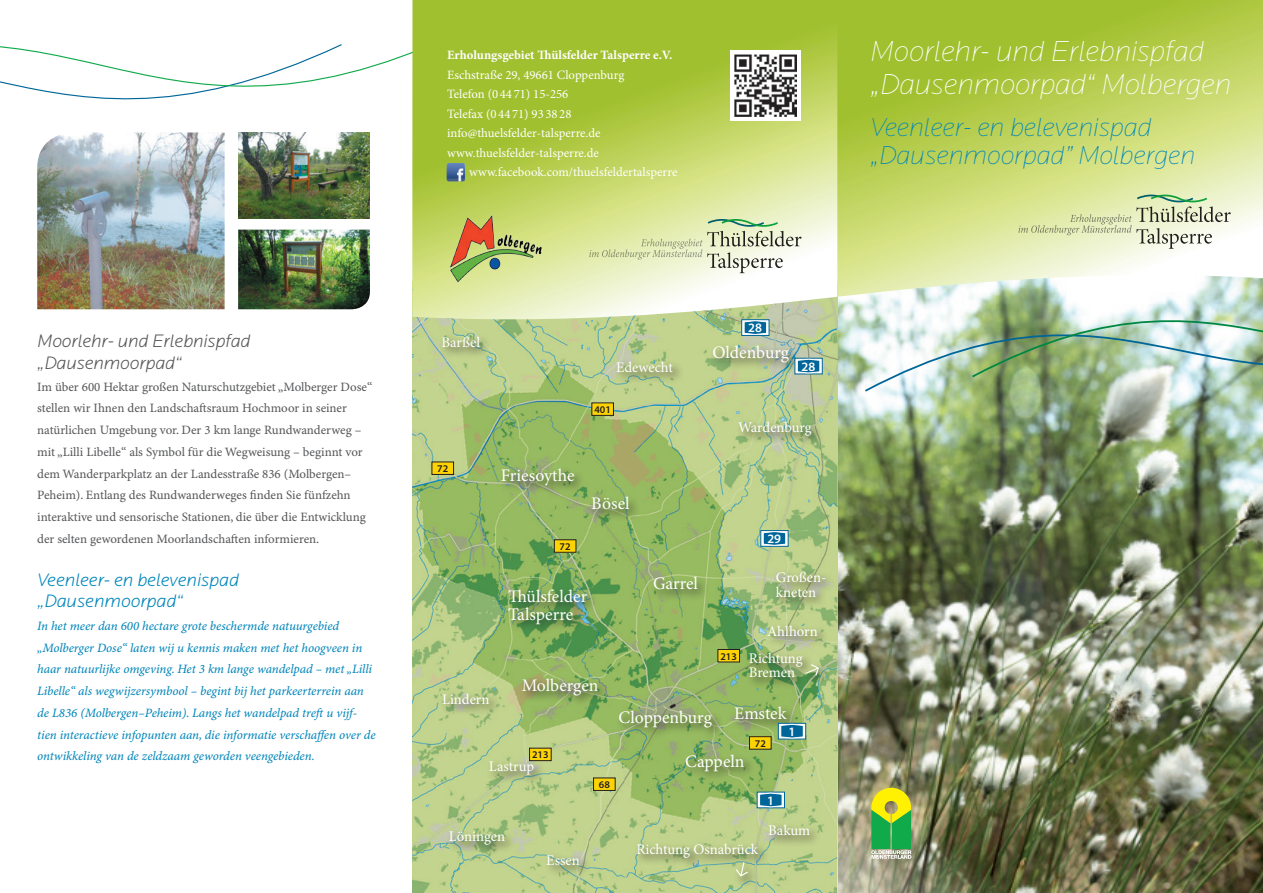
<style>
.page{position:relative;width:1263px;height:893px;background:#fff}
.page>*{position:absolute;margin:0;border:0;box-sizing:border-box;transform-origin:0 0}
.t1{font:italic 200 30px/33px "Locator";color:#fff}
.t2{font:italic 200 27px/28.5px "Locator";color:#0085ba}
.t3{font:italic 300 18.75px/21.8px "Locator";letter-spacing:-.005em;color:#57585a}
.t4{font:italic 300 18.75px/21px "Locator";color:#0085ba}
.t5{font:17.7px/17.7px "Minion Pro";color:#fff}
.t6{font:14.7px/14.7px "Minion Pro";color:#fff}
.t7{font:600 12.9px "Myriad Pro";color:#fff}
.t8{font:12.75px/21.8px "Minion Pro Capt";letter-spacing:-.005em;color:#57585a}
.t9{font:12.75px/21.8px "Minion Pro It Capt";letter-spacing:-.01em;color:#0085ba}
.t10{font:12.75px/19.5px "Minion Pro";color:#fff}
.t11{font:700 12.75px "Minion Pro";color:#fff}
.t12{font:600 10.35px "Myriad Pro";color:#231f20}
</style>
<div class="page">
<svg style="left:0;top:44px;width:412px;height:56px"></svg>
<img style="left:837px;top:299px;width:426px;height:594px">
<svg style="left:837px;top:0;width:426px;height:299px;background:#bbd15b"></svg>
<svg style="left:863px;top:240px;width:400px;height:221px"></svg>
<img style="left:970px;top:226px;width:293px;height:220px">
<svg style="left:1018px;top:194px;width:213px;height:55px;background:#d7dfb5"></svg>
<img style="left:412px;top:327px;width:425px;height:566px">
<div style="left:499px;top:465px;width:87px;height:32px;background:#231f20;opacity:.85"></div>
<div style="left:505px;top:586px;width:93px;height:50px;background:#231f20;opacity:.85"></div>
<div style="left:520px;top:675px;width:89px;height:32px;background:#231f20;opacity:.85"></div>
<div style="left:590px;top:494px;width:50px;height:28px;background:#231f20;opacity:.85"></div>
<div style="left:616px;top:707px;width:107px;height:32px;background:#231f20;opacity:.85"></div>
<div style="left:650px;top:574px;width:59px;height:28px;background:#231f20;opacity:.85"></div>
<div style="left:683px;top:751px;width:72px;height:32px;background:#231f20;opacity:.85"></div>
<div style="left:733px;top:703px;width:64px;height:28px;background:#231f20;opacity:.85"></div>
<div style="left:487px;top:758px;width:58px;height:29px;background:#231f20;opacity:.85"></div>
<div style="left:440px;top:690px;width:61px;height:26px;background:#231f20;opacity:.85"></div>
<div style="left:710px;top:342px;width:90px;height:32px;background:#231f20;opacity:.85"></div>
<div style="left:614px;top:358px;width:70px;height:26px;background:#231f20;opacity:.85"></div>
<div style="left:736px;top:418px;width:87px;height:29px;background:#231f20;opacity:.85"></div>
<div style="left:440px;top:333px;width:51px;height:26px;background:#231f20;opacity:.85"></div>
<div style="left:765px;top:622px;width:63px;height:26px;background:#231f20;opacity:.85"></div>
<div style="left:773px;top:568px;width:64px;height:41px;background:#231f20;opacity:.85"></div>
<div style="left:446px;top:828px;width:70px;height:29px;background:#231f20;opacity:.85"></div>
<div style="left:766px;top:821px;width:55px;height:26px;background:#231f20;opacity:.85"></div>
<div style="left:544px;top:851px;width:47px;height:26px;background:#231f20;opacity:.85"></div>
<div style="left:634px;top:840px;width:135px;height:29px;background:#231f20;opacity:.85"></div>
<div style="left:733px;top:859px;width:26px;height:29px;background:#231f20;opacity:.85"></div>
<svg style="left:736px;top:862px;width:12px;height:15px"></svg>
<div style="left:746px;top:649px;width:68px;height:40px;background:#231f20;opacity:.85"></div>
<div style="left:802px;top:661px;width:29px;height:26px;background:#231f20;opacity:.85"></div>
<svg style="left:805px;top:664px;width:14px;height:12px"></svg>
<div style="left:529px;top:748px;width:22px;height:13px;background:#fed304"></div>
<div style="left:529px;top:748px;width:22px;height:13px;border:1px solid #231f20"></div>
<div style="left:718px;top:649px;width:21px;height:13px;background:#fed304"></div>
<div style="left:718px;top:649px;width:22px;height:13px;border:1px solid #231f20"></div>
<div style="left:593px;top:778px;width:22px;height:12px;background:#fed304"></div>
<div style="left:593px;top:778px;width:22px;height:13px;border:1px solid #231f20"></div>
<svg style="left:778px;top:723px;width:28px;height:16px"></svg>
<svg style="left:780px;top:723px;width:24px;height:16px"></svg>
<svg style="left:757px;top:792px;width:28px;height:16px"></svg>
<svg style="left:759px;top:792px;width:24px;height:16px"></svg>
<svg style="left:760px;top:530px;width:29px;height:17px"></svg>
<svg style="left:762px;top:531px;width:25px;height:15px"></svg>
<svg style="left:794px;top:358px;width:29px;height:16px"></svg>
<svg style="left:796px;top:358px;width:25px;height:16px"></svg>
<svg style="left:741px;top:327px;width:28px;height:9px"></svg>
<svg style="left:743px;top:327px;width:25px;height:8px"></svg>
<div style="left:554px;top:540px;width:22px;height:12px;background:#fed304"></div>
<div style="left:554px;top:539px;width:22px;height:14px;border:1px solid #231f20"></div>
<div style="left:432px;top:462px;width:21px;height:12px;background:#fed304"></div>
<div style="left:432px;top:462px;width:22px;height:13px;border:1px solid #231f20"></div>
<div style="left:592px;top:403px;width:21px;height:12px;background:#fed304"></div>
<div style="left:591px;top:403px;width:23px;height:13px;border:1px solid #231f20"></div>
<div style="left:749px;top:737px;width:22px;height:12px;background:#fed304"></div>
<div style="left:749px;top:736px;width:22px;height:13px;border:1px solid #231f20"></div>
<svg style="left:412px;top:0;width:425px;height:327px;background:#bed269"></svg>
<div style="left:730px;top:50px;width:71px;height:71px;background:#fff"></div>
<img style="left:735px;top:54px;width:62px;height:63px">
<svg style="left:589px;top:218px;width:212px;height:55px;background:#d9e0b8"></svg>
<img style="left:447px;top:163px;width:18px;height:18px">
<img style="left:837px;top:721px;width:165px;height:172px">
<svg style="left:871px;top:788px;width:40px;height:71px;background:#82bf49"></svg>
<img style="left:449px;top:211px;width:94px;height:71px">
<img style="left:238px;top:132px;width:132px;height:87px">
<img style="left:37px;top:132px;width:188px;height:177px">
<img style="left:238px;top:230px;width:132px;height:79px">
<h3 class="t3" style="left:37px;top:331px;width:215px">Moorlehr- und Erlebnispfad „Dausenmoorpad“</h3>
<p class="t8" style="left:37px;top:376px;width:337px">Im über 600 Hektar großen Naturschutzgebiet „Molberger Dose“ stellen wir Ihnen den Landschaftsraum Hochmoor in seiner natürlichen Umgebung vor. Der 3 km lange Rundwanderweg – mit „Lilli Libelle“ als Symbol für die Wegweisung – beginnt vor dem Wanderparkplatz an der Landesstraße 836 (Molbergen– Peheim). Entlang des Rundwanderweges finden Sie fünfzehn interaktive und sensorische Stationen, die über die Entwicklung der selten gewordenen Moorlandschaften informieren.</p>
<h3 class="t4" style="left:37px;top:570px;width:203px">Veenleer- en belevenispad „Dausenmoorpad“</h3>
<p class="t9" style="left:37px;top:615px;width:340px">In het meer dan 600 hectare grote beschermde natuurgebied „Molberger Dose“ laten wij u kennis maken met het hoogveen in haar natuurlijke omgeving. Het 3 km lange wandelpad – met „Lilli Libelle“ als wegwijzersymbool – begint bij het parkeerterrein aan de L836 (Molbergen–Peheim). Langs het wandelpad treft u vijf&shy;tien interactieve infopunten aan, die informatie verschaffen over de ontwikkeling van de zeldzaam geworden veengebieden.</p>
<p class="t11" style="left:447px;top:46px;width:227px">Erholungsgebiet Thülsfelder Talsperre e.V.</p>
<p class="t10" style="left:447px;top:65px;width:179px">Eschstraße 29, 49661 Cloppenburg<br>Telefon (0 44 71) 15-256<br>Telefax (0 44 71) 93 38 28 info@thuelsfelder-talsperre.de www.thuelsfelder-talsperre.de</p>
<p class="t10" style="left:469px;top:163px;width:210px">www.facebook.com/thuelsfeldertalsperre</p>
<h1 class="t1" style="left:870px;top:35px;width:362px">Moorlehr- und Erlebnispfad „Dausenmoorpad“ Molbergen</h1>
<h2 class="t2" style="left:870px;top:113px;width:326px">Veenleer- en belevenispad „Dausenmoorpad” Molbergen</h2>
<p class="t6" style="left:441px;top:335px;width:40px">Barßel</p>
<p class="t6" style="left:616px;top:360px;width:59px">Edewecht</p>
<p class="t7" style="left:748px;top:320px;width:15px">28</p>
<h3 class="t5" style="left:712px;top:343px;width:78px">Oldenburg</h3>
<p class="t7" style="left:801px;top:358px;width:15px">28</p>
<p class="t12" style="left:437px;top:462px;width:13px">72</p>
<p class="t6" style="left:442px;top:692px;width:49px">Lindern</p>
<p class="t12" style="left:594px;top:403px;width:18px">401</p>
<p class="t6" style="left:738px;top:420px;width:75px">Wardenburg</p>
<h3 class="t5" style="left:501px;top:467px;width:75px">Friesoythe</h3>
<h3 class="t5" style="left:591px;top:495px;width:40px">Bösel</h3>
<p class="t12" style="left:560px;top:540px;width:13px">72</p>
<h3 class="t5" style="left:508px;top:588px;width:81px">Thülsfelder<br>Talsperre</h3>
<h3 class="t5" style="left:522px;top:676px;width:78px">Molbergen</h3>
<h3 class="t5" style="left:653px;top:575px;width:47px">Garrel</h3>
<p class="t12" style="left:720px;top:649px;width:18px">213</p>
<p class="t7" style="left:767px;top:531px;width:15px">29</p>
<p class="t6" style="left:776px;top:570px;width:52px">Großen&shy;kneten</p>
<p class="t6" style="left:767px;top:624px;width:52px">Ahlhorn</p>
<p class="t6" style="left:749px;top:651px;width:55px">Richtung<br>Bremen</p>
<h3 class="t5" style="left:619px;top:708px;width:95px">Cloppenburg</h3>
<h3 class="t5" style="left:734px;top:704px;width:54px">Emstek</h3>
<p class="t12" style="left:755px;top:737px;width:13px">72</p>
<p class="t7" style="left:788px;top:723px;width:8px">1</p>
<p class="t12" style="left:532px;top:748px;width:18px">213</p>
<p class="t6" style="left:489px;top:759px;width:47px">Lastrup</p>
<p class="t6" style="left:449px;top:829px;width:58px">Löningen</p>
<p class="t6" style="left:546px;top:853px;width:35px">Essen</p>
<p class="t12" style="left:599px;top:778px;width:13px">68</p>
<h3 class="t5" style="left:685px;top:752px;width:61px">Cappeln</h3>
<p class="t6" style="left:636px;top:842px;width:123px">Richtung Osnabrück</p>
<p class="t7" style="left:767px;top:792px;width:8px">1</p>
<p class="t6" style="left:768px;top:823px;width:44px">Bakum</p>
</div>
